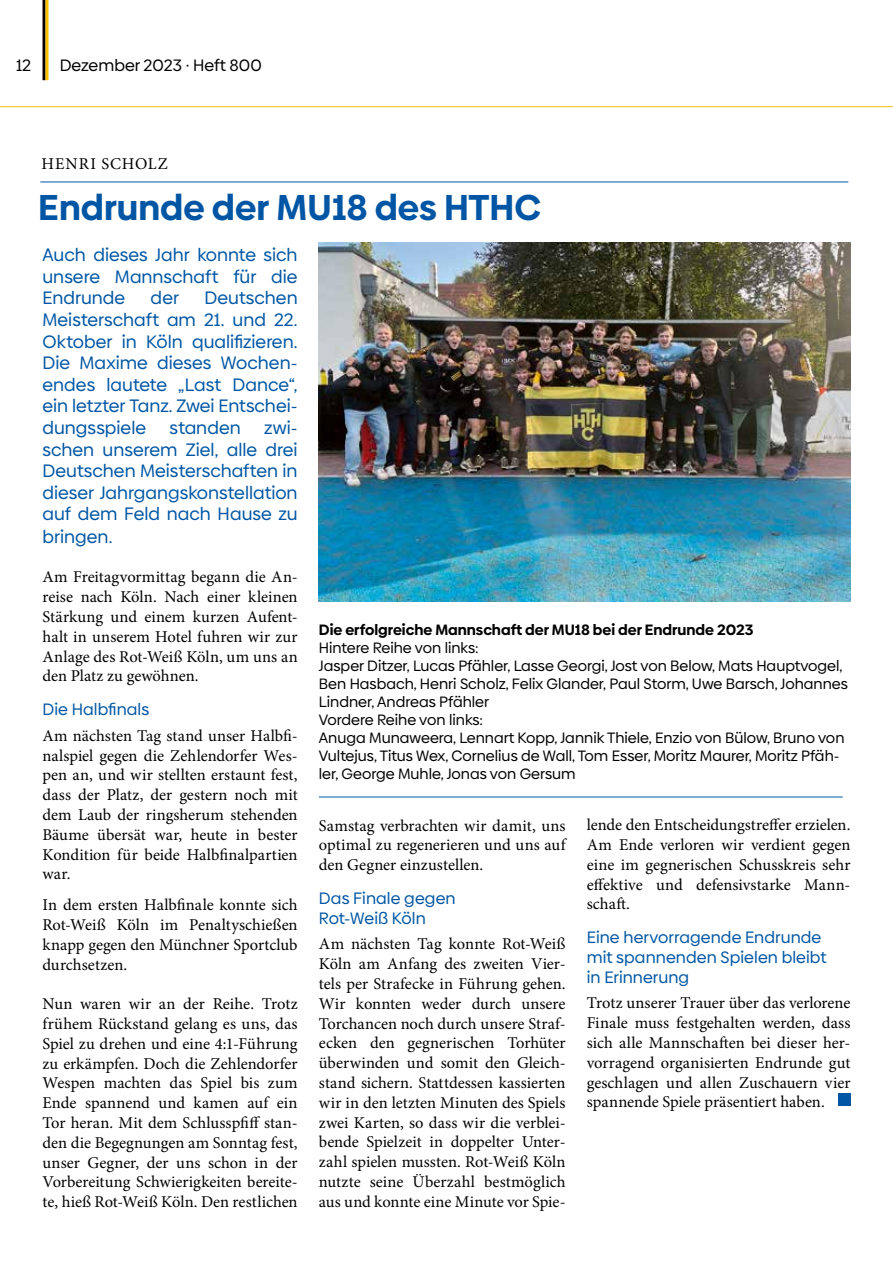
<style>
.page{position:relative;width:893px;height:1263px;background:#fff}
.page>*{position:absolute;margin:0;border:0;box-sizing:border-box;transform-origin:0 0}
.t1{font:700 36px "Biennale";color:#0056a4}
.t2{font:18px/21.6px "Biennale";color:#0056a4;text-align:justify}
.t3{font:16.5px/19.8px "Minion Pro";color:#000;text-align:justify}
.t4{font:16.5px/19.8px "Biennale";letter-spacing:.005em;color:#0056a4}
.t5{font:16.5px "Biennale";color:#000}
.t6{font:16.5px "Minion Pro";letter-spacing:.055em;color:#000}
.t7{font:15px/18px "Biennale";color:#000}
.t8{font:700 15px "Biennale";color:#000}
</style>
<div class="page">
<hr style="left:43px;top:0;width:3px;height:80px;background:#000">
<hr style="left:45px;top:0;width:3px;height:80px;background:#fdbf00">
<hr style="left:0;top:106px;width:893px;height:1px;background:#fdbf00">
<div style="left:838px;top:1093px;width:12px;height:13px;background:#0056a4"></div>
<hr style="left:40px;top:182px;width:808px;height:1px;background:#0056a4">
<img style="left:319px;top:242px;width:531px;height:360px">
<hr style="left:319px;top:797px;width:524px;height:1px;background:#0056a4">
<p class="t5" style="left:16px;top:55px;width:16px">12</p>
<p class="t5" style="left:60px;top:55px;width:204px">Dezember 2023 · Heft 800</p>
<p class="t6" style="left:41px;top:153px;width:128px">HENRI SCHOLZ</p>
<h1 class="t1" style="left:38px;top:185px;width:504px">Endrunde der MU18 des HTHC</h1>
<p class="t2" style="left:43px;top:244px;width:257px">Auch dieses Jahr konnte sich unsere Mannschaft für die Endrunde</p>
<p class="t2" style="left:43px;top:287px;width:257px;text-indent:162px">Deutschen Meisterschaft am 21. und 22.<br>Oktober in Köln qualifizieren.<br>Die Maxime dieses Wochen&shy;endes lautete „Last Dance“, ein letzter Tanz. Zwei Entschei&shy;dungsspiele</p>
<p class="t2" style="left:151px;top:287px;width:30px">der</p>
<p class="t2" style="left:43px;top:417px;width:257px;text-indent:222px">zwi&shy;schen unserem Ziel, alle drei Deutschen Meisterschaften in dieser Jahrgangskonstellation auf dem Feld nach Hause zu bringen.</p>
<p class="t3" style="left:43px;top:567px;width:257px">Am Freitagvormittag begann die An&shy;reise nach Köln. Nach einer kleinen Stärkung und einem kurzen Aufent&shy;halt in unserem Hotel fuhren wir zur Anlage des Rot-Weiß Köln, um uns an den Platz zu gewöhnen.</p>
<p class="t4" style="left:43px;top:699px;width:108px">Die Halbfinals</p>
<p class="t3" style="left:43px;top:726px;width:257px">Am nächsten Tag stand unser Halbfi&shy;nalspiel gegen die Zehlendorfer Wes&shy;pen an, und wir stellten erstaunt fest, dass der Platz, der gestern noch mit dem Laub der ringsherum stehenden Bäume übersät war, heute in bester Kondition für beide Halbfinalpartien war.</p>
<p class="t3" style="left:43px;top:895px;width:257px">In dem ersten Halbfinale konnte sich Rot-Weiß Köln im Penaltyschießen knapp gegen den Münchner Sportclub durchsetzen.</p>
<p class="t3" style="left:43px;top:994px;width:257px">Nun waren wir an der Reihe. Trotz frühem Rückstand gelang es uns, das Spiel zu drehen und eine 4:1-Führung zu erkämpfen. Doch die Zehlendorfer Wespen machten das Spiel bis zum Ende spannend und kamen auf ein Tor heran. Mit dem Schlusspfiff stan&shy;den die Begegnungen am Sonntag fest, unser Gegner, der uns schon in der Vorbereitung Schwierigkeiten bereite&shy;te, hieß Rot-Weiß Köln. Den restlichen</p>
<p class="t2" style="left:170px;top:417px;width:73px">standen</p>
<p class="t8" style="left:319px;top:620px;width:436px">Die erfolgreiche Mannschaft der MU18 bei der Endrunde 2023</p>
<p class="t7" style="left:319px;top:639px;width:530px">Hintere Reihe von links:<br>Jasper Ditzer, Lucas Pfähler, Lasse Georgi, Jost von Below, Mats Hauptvogel, Ben Hasbach, Henri Scholz, Felix Glander, Paul Storm, Uwe Barsch, Johannes Lindner, Andreas Pfähler<br>Vordere Reihe von links:<br>Anuga Munaweera, Lennart Kopp, Jannik Thiele, Enzio von Bülow, Bruno von Vultejus, Titus Wex, Cornelius de Wall, Tom Esser, Moritz Maurer, Moritz Pfäh&shy;ler, George Muhle, Jonas von Gersum</p>
<p class="t3" style="left:587px;top:815px;width:265px">lende den Entscheidungstreffer erzielen.<br>Am Ende verloren wir verdient gegen eine im gegnerischen Schusskreis sehr effektive und defensivstarke Mann&shy;schaft.</p>
<p class="t4" style="left:587px;top:927px;width:241px">Eine hervorragende Endrunde mit spannenden Spielen bleibt in Erinnerung</p>
<p class="t3" style="left:587px;top:993px;width:265px">Trotz unserer Trauer über das verlorene Finale muss festgehalten werden, dass sich alle Mannschaften bei dieser her&shy;vorragend organisierten Endrunde gut geschlagen und allen Zuschauern vier spannende Spiele präsentiert haben.</p>
<p class="t3" style="left:319px;top:815px;width:248px">Samstag verbrachten wir damit, uns optimal zu regenerieren und uns auf den Gegner einzustellen.</p>
<p class="t4" style="left:319px;top:888px;width:138px">Das Finale gegen<br>Rot-Weiß Köln</p>
<p class="t3" style="left:319px;top:934px;width:248px">Am nächsten Tag konnte Rot-Weiß Köln am Anfang des zweiten Vier&shy;tels per Strafecke in Führung gehen.<br>Wir konnten weder durch unsere Torchancen noch durch unsere Straf&shy;ecken den gegnerischen Torhüter überwinden und somit den Gleich&shy;stand sichern. Stattdessen kassierten wir in den letzten Minuten des Spiels zwei Karten, so dass wir die verblei&shy;bende Spielzeit in doppelter Unter&shy;zahl spielen mussten. Rot-Weiß Köln nutzte seine Überzahl bestmöglich aus und konnte eine Minute vor Spie-</p>
</div>
